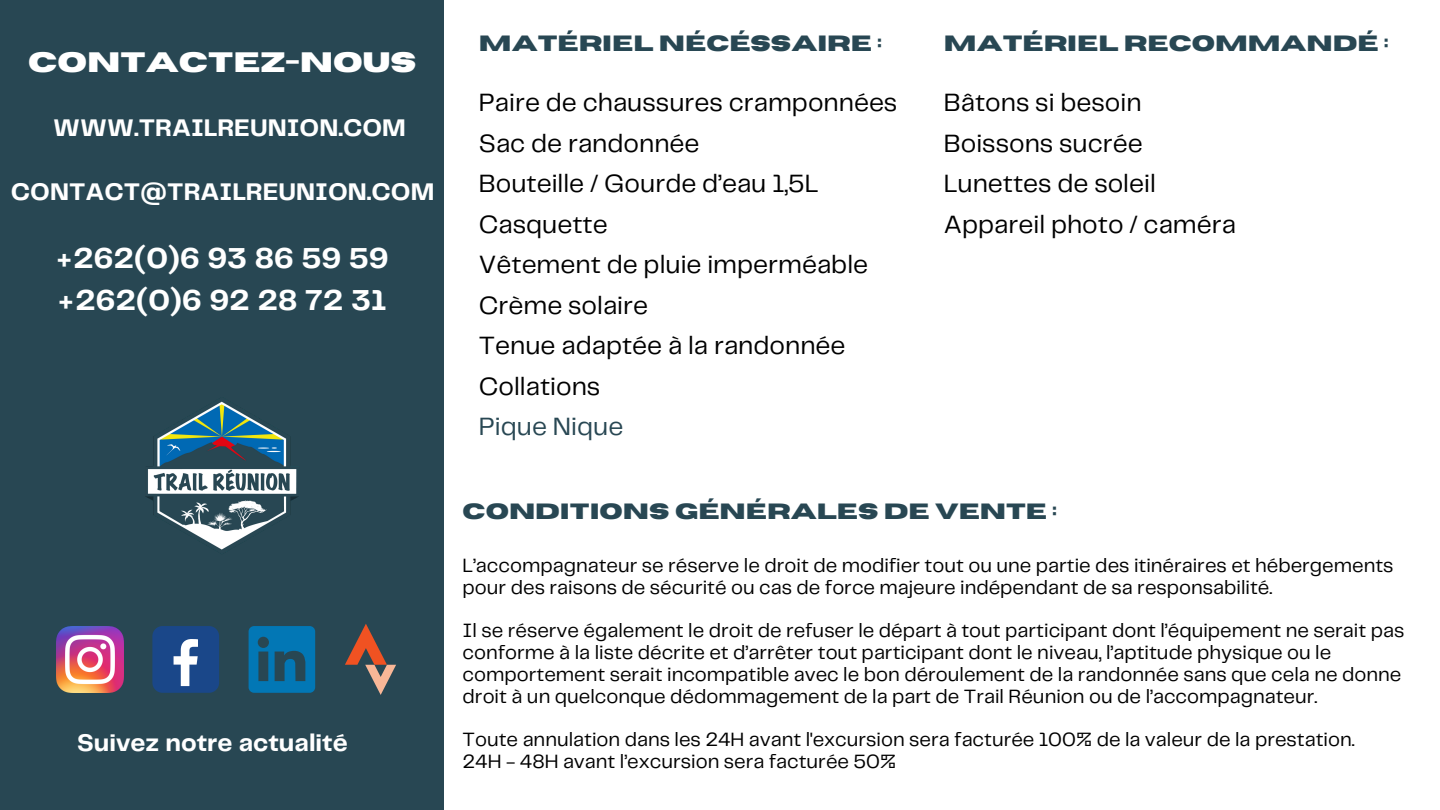
<style>
.page{position:relative;width:1440px;height:810px;background:#fff}
.page>*{position:absolute;margin:0;border:0;box-sizing:border-box;transform-origin:0 0}
.t1{font:700 30px/42px "Telegraf";color:#fff}
.t2{font:700 28px "Horizon";color:#fff}
.t3{font:26px/40.5px "Telegraf";color:#000}
.t4{font:700 25px "Telegraf";color:#fff}
.t5{font:700 22px "Horizon";color:#284753}
.t6{font:20px/21.8px "Telegraf";color:#000}
.s1{color:#284753}
</style>
<div class="page">
<div style="left:0;top:0;width:444px;height:810px;background:#284753"></div>
<img style="left:145px;top:401px;width:153px;height:149px">
<div style="left:152px;top:626px;width:67px;height:67px;background:#1a4789;border-radius:10px"></div>
<svg style="left:174px;top:639px;width:24px;height:47px"></svg>
<img style="left:56px;top:626px;width:67px;height:67px">
<svg style="left:249px;top:626px;width:66px;height:67px"></svg>
<svg style="left:345px;top:624px;width:51px;height:71px"></svg>
<p class="t2" style="left:28px;top:49px;width:390px">CONTACTEZ-NOUS</p>
<p class="t4" style="left:53px;top:117px;width:354px">WWW.TRAILREUNION.COM</p>
<p class="t4" style="left:11px;top:181px;width:425px">CONTACT@TRAILREUNION.COM</p>
<h4 class="t1" style="left:55px;top:238px;width:335px">+262(0)6 93 86 59 59 +262(0)6 92 28 72 31</h4>
<h6 class="t4" style="left:77px;top:732px;width:272px">Suivez notre actualité</h6>
<h1 class="t5" style="left:479px;top:33px;width:404px">MATÉRIEL NÉCÉSSAIRE :</h1>
<h3 class="t3" style="left:479px;top:84px;width:420px">Paire de chaussures cramponnées<br>Sac de randonnée<br>Bouteille / Gourde d’eau 1,5L<br>Casquette<br>Vêtement de pluie imperméable<br>Crème solaire<br>Tenue adaptée à la randonnée<br>Collations<br><span class="s1">Pique Nique</span></h3>
<h3 class="t5" style="left:944px;top:33px;width:446px">MATÉRIEL RECOMMANDÉ :</h3>
<h2 class="t3" style="left:944px;top:84px;width:294px">Bâtons si besoin<br>Boissons sucrée<br>Lunettes de soleil<br>Appareil photo / caméra</h2>
<p class="t5" style="left:463px;top:500px;width:596px">CONDITIONS GÉNÉRALES DE VENTE :</p>
<h6 class="t6" style="left:463px;top:556px;width:932px">L’accompagnateur se réserve le droit de modifier tout ou une partie des itinéraires et hébergements pour des raisons de sécurité ou cas de force majeure indépendant de sa responsabilité.</h6>
<h5 class="t6" style="left:463px;top:621px;width:943px">Il se réserve également le droit de refuser le départ à tout participant dont l’équipement ne serait pas conforme à la liste décrite et d’arrêter tout participant dont le niveau, l’aptitude physique ou le comportement serait incompatible avec le bon déroulement de la randonnée sans que cela ne donne droit à un quelconque dédommagement de la part de Trail Réunion ou de l’accompagnateur.</h5>
<h5 class="t6" style="left:463px;top:730px;width:894px">Toute annulation dans les 24H avant l'excursion sera facturée 100% de la valeur de la prestation.</h5>
<h6 class="t6" style="left:463px;top:751px;width:435px">24H - 48H avant l’excursion sera facturée 50%</h6>
</div>
